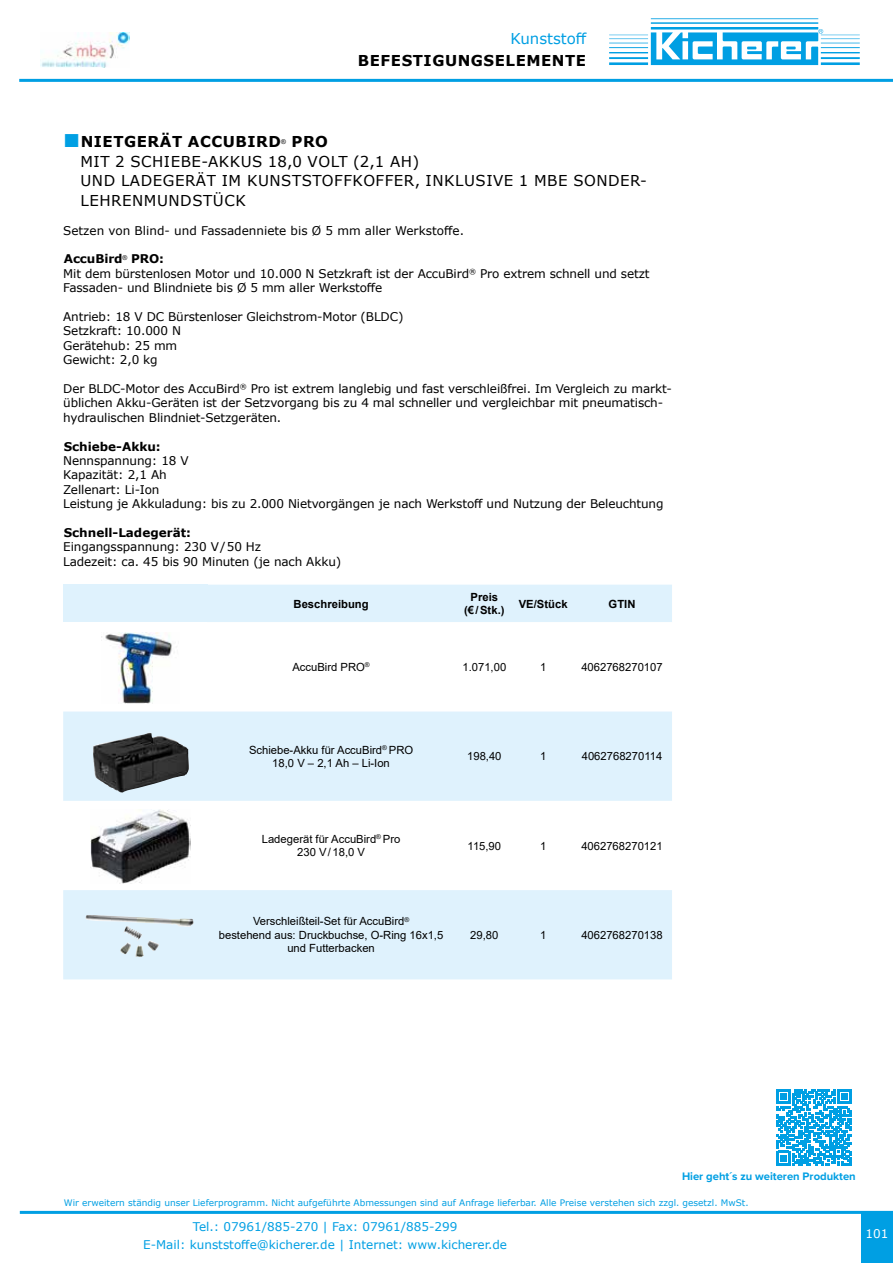
<style>
.page{position:relative;width:893px;height:1263px;background:#fff}
.page>*{position:absolute;margin:0;border:0;box-sizing:border-box;transform-origin:0 0}
.t1{font:15px/19.5px "Verdana";letter-spacing:.035em;color:#000}
.t2{font:700 15px "Verdana";letter-spacing:.035em;color:#000}
.t3{font:15px "Verdana";color:#009fe3}
.t4{font:12px/14.4px "Verdana";letter-spacing:-.01em;color:#000}
.t5{font:12px/18px "Verdana";color:#009fe3;text-align:center}
.t6{font:700 12px "Verdana";color:#000}
.t7{font:12px "Verdana";color:#fff}
.t8{font:11.25px/13.5px "Arial";color:#000;text-align:center}
.t9{font:700 11.25px/13.5px "Arial";color:#000;text-align:center}
.t10{font:700 11.25px "Proxima Nova";color:#009fe3}
.t11{font:9px "Verdana";color:#009fe3}
.t12{font:6.6px "Arial";color:#000}
.s1{font-family:"Times New Roman";font-weight:400;font-size:28.5px;color:#009fe3}
.s2{font-weight:700}
</style>
<div class="page">
<hr style="left:19px;top:79px;width:874px;height:3px;background:#009fe3">
<hr style="left:20px;top:1211px;width:873px;height:3px;background:#009fe3">
<img style="left:41px;top:32px;width:89px;height:36px">
<div style="left:861px;top:1211px;width:32px;height:52px;background:#009fe3"></div>
<svg style="left:609px;top:18px;width:251px;height:47px"></svg>
<div style="left:63px;top:585px;width:145px;height:37px;background:#dff2fd"></div>
<div style="left:208px;top:585px;width:464px;height:37px;background:#dff2fd"></div>
<svg style="left:63px;top:711px;width:609px;height:268px;fill:#dff2fd"></svg>
<img style="left:101px;top:632px;width:71px;height:71px">
<img style="left:93px;top:733px;width:97px;height:59px">
<img style="left:90px;top:809px;width:100px;height:75px">
<img style="left:86px;top:915px;width:109px;height:42px">
<svg style="left:776px;top:1090px;width:76px;height:75px"></svg>
<p class="t3" style="left:510px;top:29px;width:78px">Kunststoff</p>
<p class="t2" style="left:358px;top:50px;width:230px">BEFESTIGUNGSELEMENTE</p>
<p class="t2" style="left:63px;top:131px;width:219px"><span class="s1">■</span>NIETGERÄT ACCUBIRD</p>
<p class="t12" style="left:281px;top:137px;width:6px">®</p>
<p class="t2" style="left:291px;top:131px;width:38px">PRO</p>
<p class="t1" style="left:80px;top:151px;width:566px">MIT 2 SCHIEBE-AKKUS 18,0 VOLT (2,1 AH)<br>UND LADEGERÄT IM KUNSTSTOFFKOFFER, INKLUSIVE 1 MBE SONDER-<br>LEHRENMUNDSTÜCK</p>
<p class="t4" style="left:63px;top:223px;width:402px">Setzen von Blind- und Fassadenniete bis Ø 5 mm aller Werkstoffe.</p>
<p class="t4" style="left:63px;top:252px;width:588px"><span class="s2">AccuBird</span><sup>®</sup> <span class="s2">PRO:<br></span>Mit dem bürstenlosen Motor und 10.000 N Setzkraft ist der AccuBird<sup>®</sup> Pro extrem schnell und setzt<br>Fassaden- und Blindniete bis Ø 5 mm aller Werkstoffe</p>
<p class="t4" style="left:63px;top:309px;width:342px">Antrieb: 18 V DC Bürstenloser Gleichstrom-Motor (BLDC)<br>Setzkraft: 10.000 N<br>Gerätehub: 25 mm<br>Gewicht: 2,0 kg</p>
<p class="t4" style="left:63px;top:381px;width:608px">Der BLDC-Motor des AccuBird<sup>®</sup> Pro ist extrem langlebig und fast verschleißfrei. Im Vergleich zu markt&shy;üblichen Akku-Geräten ist der Setzvorgang bis zu 4 mal schneller und vergleichbar mit pneumatisch&shy;hydraulischen Blindniet-Setzgeräten.</p>
<p class="t6" style="left:64px;top:438px;width:99px">Schiebe-Akku:</p>
<p class="t4" style="left:63px;top:453px;width:602px">Nennspannung: 18 V<br>Kapazität: 2,1 Ah<br>Zellenart: Li-Ion<br>Leistung je Akkuladung: bis zu 2.000 Nietvorgängen je nach Werkstoff und Nutzung der Beleuchtung</p>
<p class="t6" style="left:64px;top:524px;width:129px">Schnell-Ladegerät:</p>
<p class="t4" style="left:63px;top:540px;width:280px">Eingangsspannung: 230 V/50 Hz<br>Ladezeit: ca. 45 bis 90 Minuten (je nach Akku)</p>
<p class="t9" style="left:294px;top:597px;width:77px">Beschreibung</p>
<p class="t9" style="left:464px;top:590px;width:42px">Preis (€/Stk.)</p>
<p class="t9" style="left:519px;top:597px;width:50px">VE/Stück</p>
<p class="t9" style="left:609px;top:597px;width:28px">GTIN</p>
<p class="t8" style="left:292px;top:660px;width:79px">AccuBird PRO<sup>®</sup></p>
<p class="t8" style="left:462px;top:660px;width:45px">1.071,00</p>
<p class="t8" style="left:540px;top:660px;width:8px">1</p>
<p class="t8" style="left:581px;top:660px;width:83px">4062768270107</p>
<p class="t8" style="left:249px;top:743px;width:166px">Schiebe-Akku für AccuBird<sup>®</sup> PRO<br>18,0 V – 2,1 Ah – Li-Ion</p>
<p class="t8" style="left:467px;top:749px;width:36px">198,40</p>
<p class="t8" style="left:540px;top:749px;width:8px">1</p>
<p class="t8" style="left:582px;top:749px;width:82px">4062768270114</p>
<p class="t8" style="left:262px;top:832px;width:140px">Ladegerät für AccuBird<sup>®</sup> Pro<br>230 V/18,0 V</p>
<p class="t8" style="left:468px;top:839px;width:35px">115,90</p>
<p class="t8" style="left:540px;top:839px;width:8px">1</p>
<p class="t8" style="left:581px;top:839px;width:83px">4062768270121</p>
<p class="t8" style="left:219px;top:914px;width:226px">Verschleißteil-Set für AccuBird<sup>®<br></sup>bestehend aus: Druckbuchse, O-Ring 16x1,5 und Futterbacken</p>
<p class="t8" style="left:470px;top:928px;width:30px">29,80</p>
<p class="t8" style="left:540px;top:928px;width:8px">1</p>
<p class="t8" style="left:581px;top:928px;width:83px">4062768270138</p>
<p class="t10" style="left:682px;top:1168px;width:175px">Hier geht´s zu weiteren Produkten</p>
<p class="t11" style="left:64px;top:1197px;width:686px">Wir erweitern ständig unser Lieferprogramm. Nicht aufgeführte Abmessungen sind auf Anfrage lieferbar. Alle Preise verstehen sich zzgl. gesetzl. MwSt.</p>
<p class="t5" style="left:143px;top:1218px;width:365px">Tel.: 07961/885-270 | Fax: 07961/885-299<br>E-Mail: kunststoffe@kicherer.de | Internet: www.kicherer.de</p>
<p class="t7" style="left:865px;top:1225px;width:24px">101</p>
</div>
